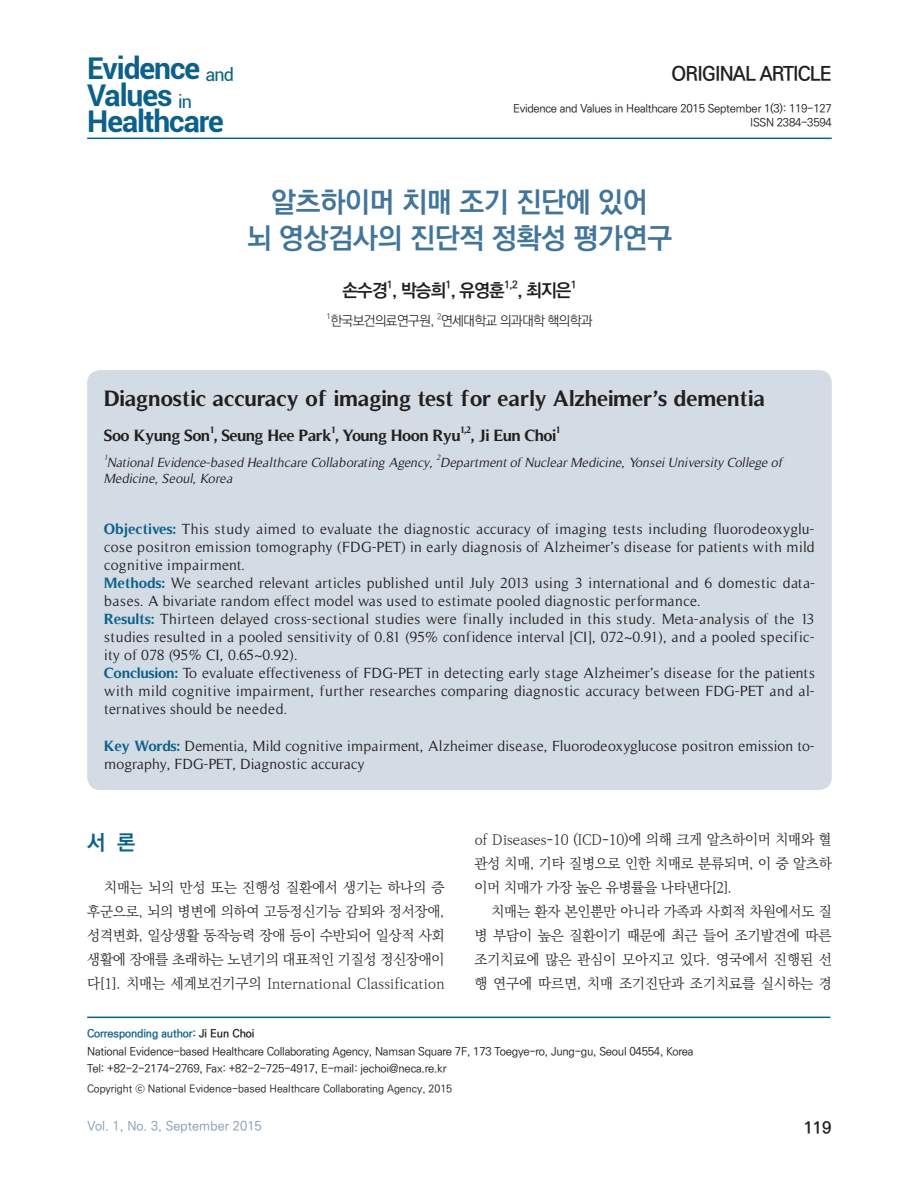
<style>
.page{position:relative;width:919px;height:1191px;background:#fff}
.page>*{position:absolute;margin:0;border:0;box-sizing:border-box;transform-origin:0 0}
.t1{font:700 30px/26.2px "Roboto";letter-spacing:-.035em;color:#0b6189}
.t2{font:700 28.5px/36px "Ko Pub Dotum";letter-spacing:-.01em;color:#417599;text-align:center}
.t3{font:700 22.5px "Timeless";letter-spacing:-.01em;color:#231f20}
.t4{font:700 21px "Ko Pub Dotum";color:#0b6189}
.t5{font:700 19.5px "Ko Pub Dotum";letter-spacing:-.045em;color:#231f20}
.t6{font:700 18px "Ko Pub Dotum";letter-spacing:-.05em;color:#231f20}
.t7{font:700 16.5px "Timeless";letter-spacing:-.03em;color:#231f20}
.t8{font:700 16.5px "Ko Pub Dotum";color:#231f20}
.t9{font:15px/18px "Timeless";letter-spacing:.02em;color:#231f20}
.t10{font:300 14.25px/24px "Ko Pub Batang";letter-spacing:-.01em;color:#231f20;text-align:justify}
.t11{font:italic 13.5px "Timeless";color:#231f20}
.t12{font:300 13.5px "Ko Pub Dotum";letter-spacing:-.05em;color:#231f20}
.t13{font:500 12.75px "Ko Pub Dotum";color:#839cb7}
.t14{font:500 11.25px/13.5px "Ko Pub Dotum";letter-spacing:-.02em;color:#231f20;text-align:right}
.t15{font:700 10.95px "Ko Pub Dotum";letter-spacing:-.005em;color:#0b6189}
.t16{font:500 10.5px "Ko Pub Dotum";color:#231f20}
.t17{font:700 10.5px "Ko Pub Dotum";color:#231f20}
.t18{font:700 9.6px "Timeless";color:#231f20}
.t19{font:italic 7.8px "Timeless";color:#231f20}
.t20{font:300 7.8px "Ko Pub Dotum";color:#231f20}
.s1{font-weight:400;font-size:18px}
.s2{font-weight:700;color:#0b6189}
.s3{color:#231f20}
</style>
<div class="page">
<div style="left:87px;top:370px;width:744px;height:420px;background:#d3dbe5;border-radius:13px"></div>
<hr style="left:87px;top:1016px;width:743px;height:2px;background:#0b6189">
<hr style="left:87px;top:138px;width:744px;height:1px;background:#0b6189">
<p class="t1" style="left:87px;top:54px;width:148px">Evidence <span class="s1">and<br></span>Values <span class="s1">in<br></span>Healthcare</p>
<p class="t5" style="left:671px;top:64px;width:162px">ORIGINAL ARTICLE</p>
<p class="t14" style="left:513px;top:102px;width:320px">Evidence and Values in Healthcare 2015 September 1(3): 119-127<br>ISSN 2384-3594</p>
<p class="t2" style="left:247px;top:185px;width:427px">알츠하이머 치매 조기 진단에 있어<br>뇌 영상검사의 진단적 정확성 평가연구</p>
<p class="t6" style="left:342px;top:281px;width:164px">손수경 , 박승희 , 유영훈</p>
<p class="t17" style="left:387px;top:279px;width:7px">1</p>
<p class="t17" style="left:445px;top:279px;width:7px">1</p>
<p class="t17" style="left:504px;top:279px;width:15px">1,2</p>
<p class="t6" style="left:517px;top:281px;width:56px">, 최지은</p>
<p class="t17" style="left:570px;top:279px;width:7px">1</p>
<p class="t20" style="left:326px;top:312px;width:6px">1</p>
<p class="t12" style="left:330px;top:314px;width:105px">한국보건의료연구원,</p>
<p class="t20" style="left:437px;top:312px;width:6px">2</p>
<p class="t12" style="left:441px;top:314px;width:153px">연세대학교 의과대학 핵의학과</p>
<p class="t3" style="left:104px;top:385px;width:662px">Diagnostic accuracy of imaging test for early Alzheimer’s dementia</p>
<p class="t7" style="left:104px;top:425px;width:358px">Soo Kyung Son , Seung Hee Park , Young Hoon Ryu</p>
<p class="t18" style="left:210px;top:424px;width:5px">1</p>
<p class="t18" style="left:331px;top:424px;width:5px">1</p>
<p class="t18" style="left:460px;top:424px;width:12px">1,2</p>
<p class="t7" style="left:471px;top:425px;width:87px">, Ji Eun Choi</p>
<p class="t18" style="left:556px;top:424px;width:5px">1</p>
<p class="t19" style="left:436px;top:453px;width:7px">2</p>
<p class="t19" style="left:104px;top:453px;width:7px">1</p>
<p class="t11" style="left:107px;top:454px;width:679px">National Evidence-based Healthcare Collaborating Agency, Department of Nuclear Medicine, Yonsei University College of</p>
<p class="t11" style="left:103px;top:470px;width:133px">Medicine,Seoul,Korea</p>
<p class="t9" style="left:104px;top:520px;width:712px"><span class="s2">Objectives:</span> This study aimed to evaluate the diagnostic accuracy of imaging tests including fluorodeoxyglu&shy;cose positron emission tomography (FDG-PET) in early diagnosis of Alzheimer’s disease for patients with mild cognitive impairment.<br><span class="s2">Methods:</span> We searched relevant articles published until July 2013 using 3 international and 6 domestic data&shy;bases. A bivariate random effect model was used to estimate pooled diagnostic performance.<br><span class="s2">Results:</span> Thirteen delayed cross-sectional studies were finally included in this study. Meta-analysis of the 13 studies resulted in a pooled sensitivity of 0.81 (95% confidence interval [CI], 0.72~0.91), and a pooled specific&shy;ity of 0.78 (95% CI, 0.65~0.92).<br><span class="s2">Conclusion:</span> To evaluate effectiveness of FDG-PET in detecting early stage Alzheimer’s disease for the patients with mild cognitive impairment, further researches comparing diagnostic accuracy between FDG-PET and al&shy;ternatives should be needed.</p>
<p class="t9" style="left:104px;top:737px;width:712px"><span class="s2">Key Words:</span> Dementia, Mild cognitive impairment, Alzheimer disease, Fluorodeoxyglucose positron emission to&shy;mography, FDG-PET, Diagnostic accuracy</p>
<p class="t4" style="left:87px;top:832px;width:50px">서 론</p>
<p class="t10" style="left:87px;top:876px;width:359px;text-indent:17px">치매는 뇌의 만성 또는 진행성 질환에서 생기는 하나의 증 후군으로, 뇌의 병변에 의하여 고등정신기능 감퇴와 정서장애, 성격변화, 일상생활 동작능력 장애 등이 수반되어 일상적 사회 생활에 장애를 초래하는 노년기의 대표적인 기질성 정신장애이 다[1]. 치매는 세계보건기구의 International Classification</p>
<p class="t10" style="left:474px;top:828px;width:359px">of Diseases-10 (ICD-10)에 의해 크게 알츠하이머 치매와 혈</p>
<p class="t10" style="left:474px;top:852px;width:359px">관성 치매, 기타 질병으로 인한 치매로 분류되며, 이 중 알츠하</p>
<p class="t10" style="left:474px;top:876px;width:259px">이머 치매가 가장 높은 유병률을 나타낸다[2].</p>
<p class="t10" style="left:491px;top:900px;width:342px">치매는 환자 본인뿐만 아니라 가족과 사회적 차원에서도 질</p>
<p class="t10" style="left:474px;top:924px;width:359px">병 부담이 높은 질환이기 때문에 최근 들어 조기발견에 따른</p>
<p class="t10" style="left:474px;top:948px;width:359px">조기치료에 많은 관심이 모아지고 있다. 영국에서 진행된 선</p>
<p class="t10" style="left:474px;top:972px;width:359px">행 연구에 따르면, 치매 조기진단과 조기치료를 실시하는 경</p>
<p class="t15" style="left:87px;top:1027px;width:169px">Corresponding author: <span class="s3">Ji Eun Choi</span></p>
<p class="t14" style="left:87px;top:1044px;width:608px;line-height:16.5px;text-align:left">National Evidence-based Healthcare Collaborating Agency, Namsan Square 7F, 173 Toegye-ro, Jung-gu, Seoul 04554, Korea<br>Tel: +82-2-2174-2769, Fax: +82-2-725-4917, E-mail: jechoi@neca.re.kr</p>
<p class="t16" style="left:87px;top:1083px;width:366px">Copyright ⓒ National Evidence-based Healthcare Collaborating Agency, 2015</p>
<p class="t13" style="left:88px;top:1120px;width:176px">Vol. 1, No. 3, September 2015</p>
<p class="t8" style="left:803px;top:1119px;width:29px">119</p>
</div>
